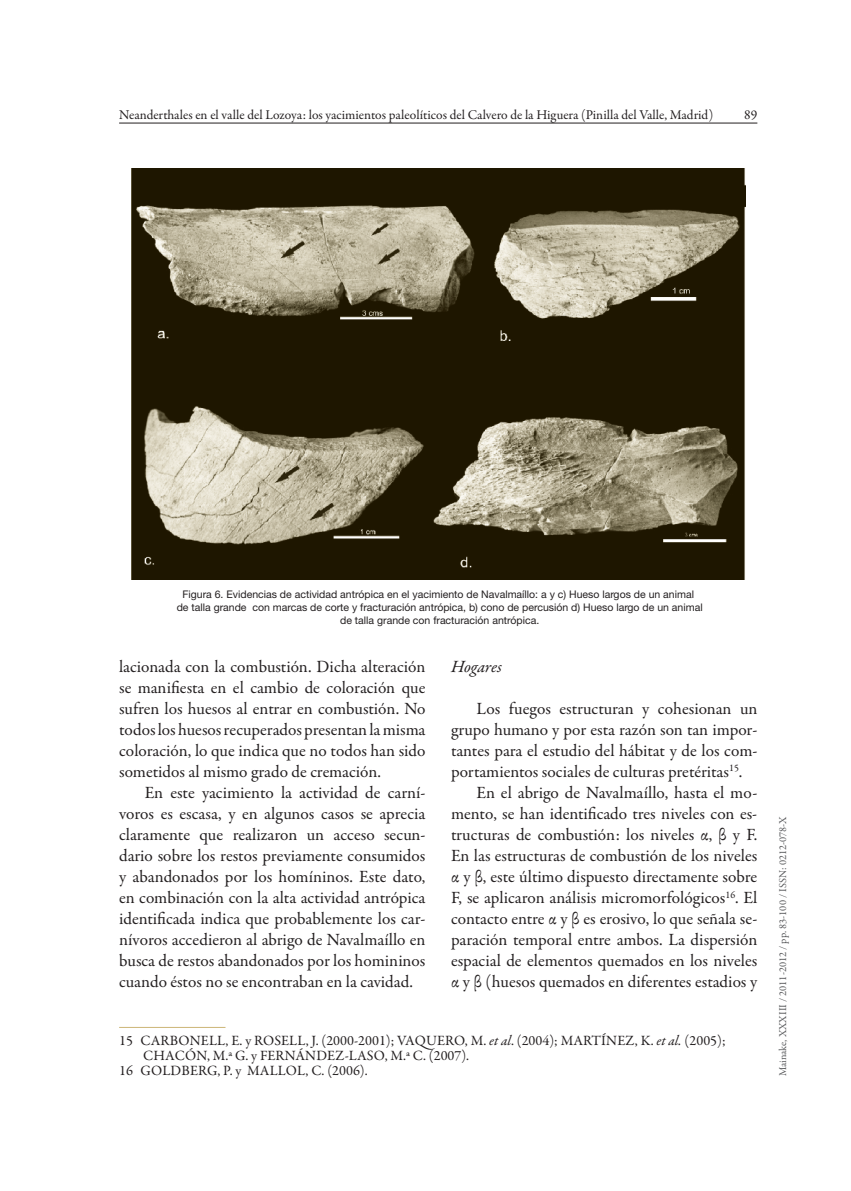
<style>
.page{position:relative;width:851px;height:1191px;background:#fff}
.page>*{position:absolute;margin:0;border:0;box-sizing:border-box;transform-origin:0 0}
.t1{font:17.25px/21px "Garamond Premr Pro";color:#231f20;text-align:justify}
.t2{font:italic 17.25px "Garamond Premr Pro";letter-spacing:-.005em;color:#231f20}
.t3{font:14.25px "Garamond Premr Pro";letter-spacing:.005em;color:#231f20}
.t4{font:13.5px "Garamond Premr Pro";color:#231f20}
.t5{font:10.5px/12.6px "Helvetica Neue LT Std";color:#231f20;text-align:center}
.t6{font:10.5px "Garamond Premr Pro";color:#57585a}
.s1{font-style:italic}
</style>
<div class="page">
<hr style="left:119px;top:123px;width:638px;height:1px;background:#231f20">
<img style="left:131px;top:168px;width:614px;height:411px">
<hr style="left:119px;top:1027px;width:106px;height:1px;background:#ccb576">
<p class="t4" style="left:119px;top:106px;width:595px">Neanderthales en el valle del Lozoya: los yacimientos paleolíticos del Calvero de la Higuera (Pinilla del Valle, Madrid)</p>
<p class="t4" style="left:744px;top:106px;width:15px">89</p>
<p class="t5" style="left:177px;top:588px;width:527px">Figura 6. Evidencias de actividad antrópica en el yacimiento de Navalmaíllo: a y c) Hueso largos de un animal de talla grande con marcas de corte y fracturación antrópica, b) cono de percusión d) Hueso largo de un animal de talla grande con fracturación antrópica.</p>
<p class="t1" style="left:119px;top:656px;width:308px">lacionada con la combustión. Dicha alteración se manifiesta en el cambio de coloración que sufren los huesos al entrar en combustión. No todos los huesos recuperados presentan la misma coloración, lo que indica que no todos han sido sometidos al mismo grado de cremación.</p>
<p class="t1" style="left:119px;top:782px;width:308px;text-indent:26px">En este yacimiento la actividad de carní&shy;voros es escasa, y en algunos casos se aprecia claramente que realizaron un acceso secun&shy;dario sobre los restos previamente consumidos y abandonados por los homíninos. Este dato, en combinación con la alta actividad antrópica identificada indica que probablemente los car&shy;nívoros accedieron al abrigo de Navalmaíllo en busca de restos abandonados por los homininos cuando éstos no se encontraban en la cavidad.</p>
<p class="t2" style="left:451px;top:656px;width:52px">Hogares</p>
<p class="t1" style="left:476px;top:698px;width:282px">Los fuegos estructuran y cohesionan un</p>
<p class="t1" style="left:451px;top:719px;width:308px">grupo humano y por esta razón son tan impor-</p>
<p class="t1" style="left:451px;top:740px;width:308px">tantes para el estudio del hábitat y de los com-</p>
<p class="t1" style="left:451px;top:761px;width:293px">portamientos sociales de culturas pretéritas<sup>15</sup>.</p>
<p class="t1" style="left:476px;top:782px;width:282px">En el abrigo de Navalmaíllo, hasta el mo-</p>
<p class="t1" style="left:451px;top:803px;width:308px">mento, se han identificado tres niveles con es-</p>
<p class="t1" style="left:451px;top:824px;width:308px">tructuras de combustión: los niveles α, β y F.</p>
<p class="t1" style="left:451px;top:845px;width:308px">En las estructuras de combustión de los niveles</p>
<p class="t1" style="left:451px;top:866px;width:308px">α y β, este último dispuesto directamente sobre</p>
<p class="t1" style="left:451px;top:887px;width:308px">F, se aplicaron análisis micromorfológicos<sup>16</sup>. El</p>
<p class="t1" style="left:451px;top:908px;width:308px">contacto entre α y β es erosivo, lo que señala se-</p>
<p class="t1" style="left:451px;top:929px;width:308px">paración temporal entre ambos. La dispersión</p>
<p class="t1" style="left:451px;top:950px;width:308px">espacial de elementos quemados en los niveles</p>
<p class="t1" style="left:451px;top:971px;width:308px">α y β (huesos quemados en diferentes estadios y</p>
<p class="t3" style="left:119px;top:1032px;width:608px">15 CARBONELL, E. y ROSELL, J. (2000-2001); VAQUERO, M. <span class="s1">et al</span>. (2004); MARTÍNEZ, K. <span class="s1">et al.</span> (2005);</p>
<p class="t3" style="left:143px;top:1047px;width:327px">CHACÓN, M.ª G. y FERNÁNDEZ-LASO, M.ª C. (2007).</p>
<p class="t3" style="left:119px;top:1062px;width:250px">16 GOLDBERG, P. y MALLOL, C. (2006).</p>
<p class="t6" style="left:776px;top:1076px;width:261px;rotate:-90deg">Mainake, XXXIII / 2011-2012 / pp. 83-100 / ISSN: 0212-078-X</p>
</div>
